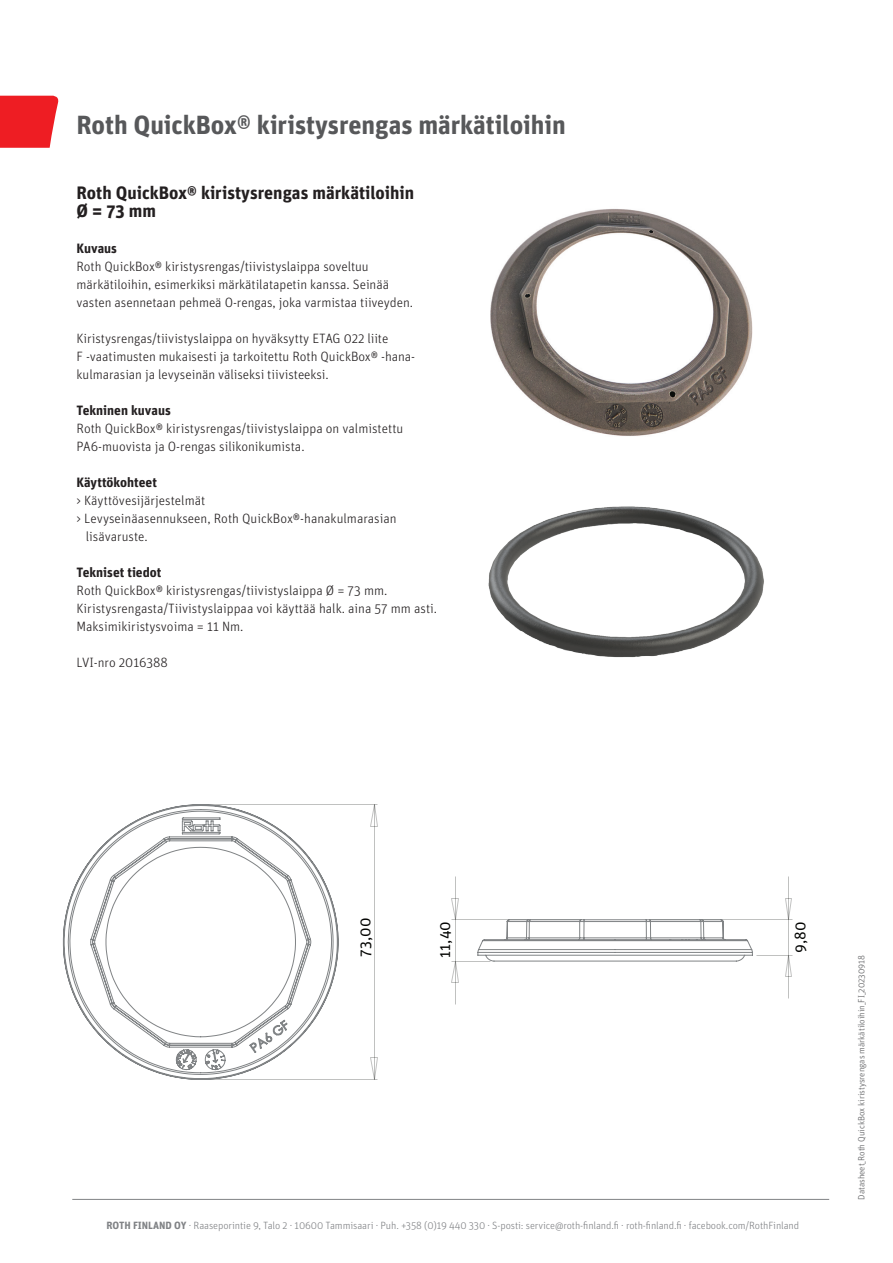
<style>
.page{position:relative;width:893px;height:1263px;background:#fff}
.page>*{position:absolute;margin:0;border:0;box-sizing:border-box;transform-origin:0 0}
.t1{font:700 26.25px "Unit OT";letter-spacing:-.005em;color:#57585a}
.t2{font:700 18px "Unit OT";color:#231f20}
.t3{font:15.3px "Unit OT";color:#040503}
.t4{font:300 13.5px "Unit OT";letter-spacing:-.005em;color:#231f20}
.t5{font:700 13.5px "Unit OT";color:#231f20}
.t6{font:300 10.5px "Unit OT";letter-spacing:-.01em;color:#808285}
.t7{font:300 9px "Unit OT";color:#57585a}
.s1{font-weight:500}
.s2{font-weight:700}
</style>
<div class="page">
<svg style="left:0;top:96px;width:59px;height:52px;background:#ef3036"></svg>
<img style="left:488px;top:506px;width:276px;height:152px">
<img style="left:490px;top:209px;width:263px;height:227px">
<svg style="left:370px;top:805px;width:8px;height:274px"></svg>
<svg style="left:452px;top:876px;width:340px;height:128px"></svg>
<svg style="left:62px;top:804px;width:277px;height:276px"></svg>
<hr style="left:72px;top:1199px;width:757px;height:1px;background:#808285">
<p class="t1" style="left:77px;top:107px;width:491px">Roth QuickBox<span class="s1">®</span> kiristysrengas märkätiloihin</p>
<p class="t2" style="left:77px;top:181px;width:339px">Roth QuickBox® kiristysrengas märkätiloihin</p>
<p class="t2" style="left:77px;top:199px;width:81px">Ø = 73 mm</p>
<p class="t5" style="left:77px;top:240px;width:42px">Kuvaus</p>
<p class="t4" style="left:77px;top:259px;width:294px">Roth QuickBox® kiristysrengas/tiivistyslaippa soveltuu</p>
<p class="t4" style="left:77px;top:277px;width:314px">märkätiloihin, esimerkiksi märkätilatapetin kanssa. Seinää</p>
<p class="t4" style="left:77px;top:295px;width:338px">vasten asennetaan pehmeä O-rengas, joka varmistaa tiiveyden.</p>
<p class="t4" style="left:77px;top:331px;width:313px">Kiristysrengas/tiivistyslaippa on hyväksytty ETAG 022 liite</p>
<p class="t4" style="left:77px;top:349px;width:340px">F -vaatimusten mukaisesti ja tarkoitettu Roth QuickBox® -hana-</p>
<p class="t4" style="left:77px;top:367px;width:254px">kulmarasian ja levyseinän väliseksi tiivisteeksi.</p>
<p class="t5" style="left:77px;top:402px;width:96px">Tekninen kuvaus</p>
<p class="t4" style="left:77px;top:421px;width:328px">Roth QuickBox® kiristysrengas/tiivistyslaippa on valmistettu</p>
<p class="t4" style="left:77px;top:439px;width:230px">PA6-muovista ja O-rengas silikonikumista.</p>
<p class="t5" style="left:77px;top:474px;width:82px">Käyttökohteet</p>
<p class="t4" style="left:77px;top:493px;width:130px">&gt; Käyttövesijärjestelmät</p>
<p class="t4" style="left:77px;top:511px;width:322px">&gt; Levyseinäasennukseen, Roth QuickBox®-hanakulmarasian</p>
<p class="t4" style="left:86px;top:529px;width:64px">lisävaruste.</p>
<p class="t5" style="left:77px;top:564px;width:86px">Tekniset tiedot</p>
<p class="t4" style="left:77px;top:583px;width:312px">Roth QuickBox® kiristysrengas/tiivistyslaippa Ø = 73 mm.</p>
<p class="t4" style="left:77px;top:601px;width:362px">Kiristysrengasta/Tiivistyslaippaa voi käyttää halk. aina 57 mm asti.</p>
<p class="t4" style="left:77px;top:619px;width:169px">Maksimikiristysvoima = 11 Nm.</p>
<p class="t4" style="left:77px;top:655px;width:93px">LVI-nro 2016388</p>
<p class="t3" style="left:356px;top:957px;width:40px;rotate:-90deg">73,00</p>
<p class="t3" style="left:435px;top:957px;width:38px;rotate:-90deg">11,40</p>
<p class="t3" style="left:790px;top:953px;width:33px;rotate:-90deg">9,80</p>
<p class="t6" style="left:107px;top:1219px;width:694px"><span class="s2">ROTH FINLAND OY</span> · Raaseporintie 9, Talo 2 · 10600 Tammisaari · Puh. +358 (0)19 440 330 · S-posti: service@roth-finland.fi · roth-finland.fi · facebook.com/RothFinland</p>
<p class="t7" style="left:856px;top:1199px;width:246px;rotate:-90deg">Datasheet_Roth QuickBox kiristysrengas märkätiloihin_FI_20230918</p>
</div>
